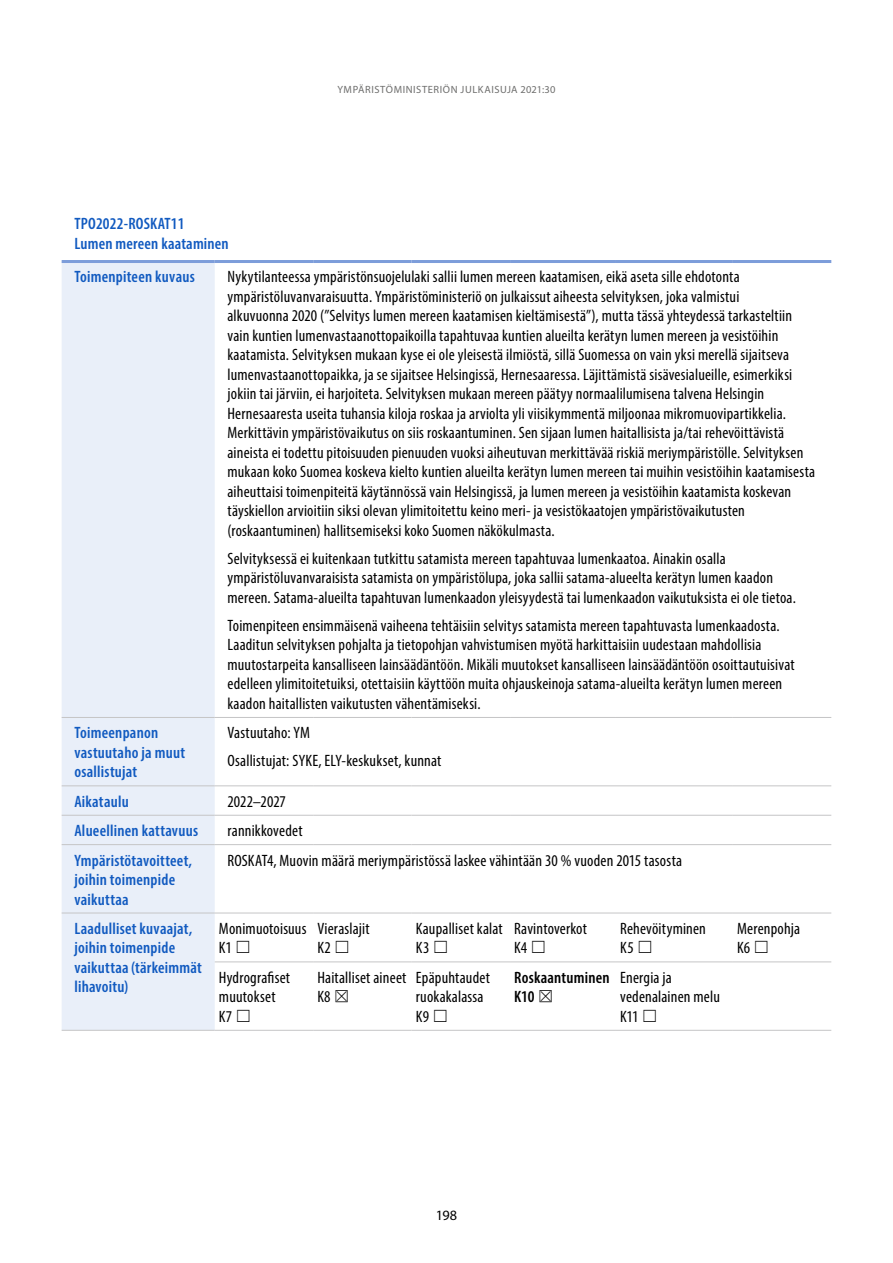
<style>
.page{position:relative;width:893px;height:1263px;background:#fff}
.page>*{position:absolute;margin:0;border:0;box-sizing:border-box;transform-origin:0 0}
._05_Taulu_perus_vas{font:condensed 16.5px/19.5px "Myriad Pro";letter-spacing:.01em;color:#000}
._05_Taulu_lihava_vas{font:600 condensed 16.5px/19.5px "Myriad Pro";letter-spacing:.015em;color:#115ac0}
._05_Taulu_sarakeotsi{font:600 condensed 16.5px "Myriad Pro";letter-spacing:.01em;color:#115ac0}
._05_Taulu_perus_vas-2{font:600 condensed 16.5px/19.5px "Myriad Pro";letter-spacing:.015em;color:#000}
.t1{font:14.25px "Myriad Pro";color:#000}
.t2{font:10.5px "Myriad Pro";letter-spacing:.025em;color:#6e6e6d}
.s1{font-family:"MS Gothic";font-stretch:normal}
.s2{font-family:"MS Gothic";font-weight:400;font-stretch:normal}
</style>
<div class="page">
<div style="left:62px;top:263px;width:153px;height:767px;background:#e9eff9"></div>
<hr style="left:62px;top:717px;width:153px;height:1px;background:#c5c5c6">
<hr style="left:215px;top:717px;width:98px;height:1px;background:#c5c5c6">
<hr style="left:313px;top:717px;width:99px;height:1px;background:#c5c5c6">
<hr style="left:412px;top:717px;width:98px;height:1px;background:#c5c5c6">
<hr style="left:510px;top:717px;width:106px;height:1px;background:#c5c5c6">
<hr style="left:616px;top:717px;width:117px;height:1px;background:#c5c5c6">
<hr style="left:733px;top:717px;width:98px;height:1px;background:#c5c5c6">
<hr style="left:62px;top:785px;width:153px;height:1px;background:#c5c5c6">
<hr style="left:215px;top:785px;width:98px;height:1px;background:#c5c5c6">
<hr style="left:313px;top:785px;width:99px;height:1px;background:#c5c5c6">
<hr style="left:412px;top:785px;width:98px;height:1px;background:#c5c5c6">
<hr style="left:510px;top:785px;width:106px;height:1px;background:#c5c5c6">
<hr style="left:616px;top:785px;width:117px;height:1px;background:#c5c5c6">
<hr style="left:733px;top:785px;width:98px;height:1px;background:#c5c5c6">
<hr style="left:62px;top:815px;width:153px;height:1px;background:#c5c5c6">
<hr style="left:215px;top:815px;width:98px;height:1px;background:#c5c5c6">
<hr style="left:313px;top:815px;width:99px;height:1px;background:#c5c5c6">
<hr style="left:412px;top:815px;width:98px;height:1px;background:#c5c5c6">
<hr style="left:510px;top:815px;width:106px;height:1px;background:#c5c5c6">
<hr style="left:616px;top:815px;width:117px;height:1px;background:#c5c5c6">
<hr style="left:733px;top:815px;width:98px;height:1px;background:#c5c5c6">
<hr style="left:62px;top:844px;width:153px;height:1px;background:#c5c5c6">
<hr style="left:215px;top:844px;width:98px;height:1px;background:#c5c5c6">
<hr style="left:313px;top:844px;width:99px;height:1px;background:#c5c5c6">
<hr style="left:412px;top:844px;width:98px;height:1px;background:#c5c5c6">
<hr style="left:510px;top:844px;width:106px;height:1px;background:#c5c5c6">
<hr style="left:616px;top:844px;width:117px;height:1px;background:#c5c5c6">
<hr style="left:733px;top:844px;width:98px;height:1px;background:#c5c5c6">
<hr style="left:215px;top:913px;width:98px;height:1px;background:#c5c5c6">
<hr style="left:313px;top:913px;width:99px;height:1px;background:#c5c5c6">
<hr style="left:412px;top:913px;width:98px;height:1px;background:#c5c5c6">
<hr style="left:510px;top:913px;width:106px;height:1px;background:#c5c5c6">
<hr style="left:616px;top:913px;width:117px;height:1px;background:#c5c5c6">
<hr style="left:733px;top:913px;width:98px;height:1px;background:#c5c5c6">
<hr style="left:215px;top:961px;width:98px;height:1px;background:#c5c5c6">
<hr style="left:313px;top:961px;width:99px;height:1px;background:#c5c5c6">
<hr style="left:412px;top:961px;width:98px;height:1px;background:#c5c5c6">
<hr style="left:510px;top:961px;width:106px;height:1px;background:#c5c5c6">
<hr style="left:616px;top:961px;width:117px;height:1px;background:#c5c5c6">
<hr style="left:733px;top:961px;width:98px;height:1px;background:#c5c5c6">
<hr style="left:215px;top:1030px;width:98px;height:1px;background:#c5c5c6">
<hr style="left:313px;top:1030px;width:99px;height:1px;background:#c5c5c6">
<hr style="left:412px;top:1030px;width:98px;height:1px;background:#c5c5c6">
<hr style="left:510px;top:1030px;width:106px;height:1px;background:#c5c5c6">
<hr style="left:616px;top:1030px;width:117px;height:1px;background:#c5c5c6">
<hr style="left:733px;top:1030px;width:98px;height:1px;background:#c5c5c6">
<hr style="left:62px;top:260px;width:153px;height:3px;background:#7d9dda">
<hr style="left:215px;top:260px;width:98px;height:3px;background:#7d9dda">
<hr style="left:313px;top:260px;width:99px;height:3px;background:#7d9dda">
<hr style="left:412px;top:260px;width:98px;height:3px;background:#7d9dda">
<hr style="left:510px;top:260px;width:106px;height:3px;background:#7d9dda">
<hr style="left:616px;top:260px;width:117px;height:3px;background:#7d9dda">
<hr style="left:733px;top:260px;width:98px;height:3px;background:#7d9dda">
<hr style="left:62px;top:913px;width:153px;height:1px;background:#c5c5c6">
<hr style="left:62px;top:1030px;width:153px;height:1px;background:#c5c5c6">
<p class="t2" style="left:337px;top:83px;width:35px">YMPÄRISTÖMINISTERIÖN</p>
<p class="t2" style="left:461px;top:83px;width:7px">JULKAISUJA</p>
<p class="t2" style="left:520px;top:83px;width:37px">2021:30</p>
<p class="_05_Taulu_sarakeotsi" style="left:74px;top:214px;width:112px">TPO2022-ROSKAT11</p>
<p class="_05_Taulu_sarakeotsi" style="left:74px;top:233px;width:156px">Lumen mereen kaataminen</p>
<p class="_05_Taulu_lihava_vas" style="left:74px;top:267px;width:122px">Toimenpiteen kuvaus</p>
<p class="_05_Taulu_perus_vas" style="left:227px;top:267px;width:589px">Nykytilanteessa ympäristönsuojelulaki sallii lumen mereen kaatamisen, eikä aseta sille ehdotonta ympäristöluvanvaraisuutta. Ympäristöministeriö on julkaissut aiheesta selvityksen, joka valmistui<br>alkuvuonna 2020 (”Selvitys lumen mereen kaatamisen kieltämisestä”), mutta tässä yhteydessä tarkasteltiin vain kuntien lumenvastaanottopaikoilla tapahtuvaa kuntien alueilta kerätyn lumen mereen ja vesistöihin kaatamista. Selvityksen mukaan kyse ei ole yleisestä ilmiöstä, sillä Suomessa on vain yksi merellä sijaitseva lumenvastaanottopaikka, ja se sijaitsee Helsingissä, Hernesaaressa. Läjittämistä sisävesialueille, esimerkiksi jokiin tai järviin, ei harjoiteta. Selvityksen mukaan mereen päätyy normaalilumisena talvena Helsingin Hernesaaresta useita tuhansia kiloja roskaa ja arviolta yli viisikymmentä miljoonaa mikromuovipartikkelia.<br>Merkittävin ympäristövaikutus on siis roskaantuminen. Sen sijaan lumen haitallisista ja/tai rehevöittävistä aineista ei todettu pitoisuuden pienuuden vuoksi aiheutuvan merkittävää riskiä meriympäristölle. Selvityksen mukaan koko Suomea koskeva kielto kuntien alueilta kerätyn lumen mereen tai muihin vesistöihin kaatamisesta aiheuttaisi toimenpiteitä käytännössä vain Helsingissä, ja lumen mereen ja vesistöihin kaatamista koskevan täyskiellon arvioitiin siksi olevan ylimitoitettu keino meri- ja vesistökaatojen ympäristövaikutusten (roskaantuminen) hallitsemiseksi koko Suomen näkökulmasta.</p>
<p class="_05_Taulu_perus_vas" style="left:227px;top:548px;width:570px">Selvityksessä ei kuitenkaan tutkittu satamista mereen tapahtuvaa lumenkaatoa. Ainakin osalla ympäristöluvanvaraisista satamista on ympäristölupa, joka sallii satama-alueelta kerätyn lumen kaadon mereen. Satama-alueilta tapahtuvan lumenkaadon yleisyydestä tai lumenkaadon vaikutuksista ei ole tietoa.</p>
<p class="_05_Taulu_perus_vas" style="left:227px;top:615px;width:569px">Toimenpiteen ensimmäisenä vaiheena tehtäisiin selvitys satamista mereen tapahtuvasta lumenkaadosta.<br>Laaditun selvityksen pohjalta ja tietopohjan vahvistumisen myötä harkittaisiin uudestaan mahdollisia muutostarpeita kansalliseen lainsäädäntöön. Mikäli muutokset kansalliseen lainsäädäntöön osoittautuisivat edelleen ylimitoitetuiksi, otettaisiin käyttöön muita ohjauskeinoja satama-alueilta kerätyn lumen mereen kaadon haitallisten vaikutusten vähentämiseksi.</p>
<p class="_05_Taulu_lihava_vas" style="left:74px;top:723px;width:112px">Toimeenpanon vastuutaho ja muut osallistujat</p>
<p class="_05_Taulu_perus_vas" style="left:227px;top:723px;width:84px">Vastuutaho: YM</p>
<p class="_05_Taulu_perus_vas" style="left:227px;top:751px;width:215px">Osallistujat: SYKE, ELY-keskukset, kunnat</p>
<p class="_05_Taulu_lihava_vas" style="left:74px;top:791px;width:56px">Aikataulu</p>
<p class="_05_Taulu_perus_vas" style="left:227px;top:791px;width:60px">2022–2027</p>
<p class="_05_Taulu_lihava_vas" style="left:74px;top:821px;width:125px">Alueellinen kattavuus</p>
<p class="_05_Taulu_perus_vas" style="left:227px;top:821px;width:77px">rannikkovedet</p>
<p class="_05_Taulu_lihava_vas" style="left:74px;top:850px;width:119px">Ympäristötavoitteet, joihin toimenpide vaikuttaa</p>
<p class="_05_Taulu_perus_vas" style="left:227px;top:850px;width:456px">ROSKAT4, Muovin määrä meriympäristössä laskee vähintään 30 % vuoden 2015 tasosta</p>
<p class="_05_Taulu_lihava_vas" style="left:74px;top:918px;width:129px">Laadulliset kuvaajat, joihin toimenpide vaikuttaa (tärkeimmät lihavoitu)</p>
<p class="_05_Taulu_perus_vas" style="left:219px;top:918px;width:89px">Monimuotoisuus<br>K1 <span class="s1">☐</span></p>
<p class="_05_Taulu_perus_vas" style="left:317px;top:918px;width:54px">Vieraslajit<br>K2 <span class="s1">☐</span></p>
<p class="_05_Taulu_perus_vas" style="left:416px;top:918px;width:88px">Kaupalliset kalat<br>K3 <span class="s1">☐</span></p>
<p class="_05_Taulu_perus_vas" style="left:514px;top:918px;width:74px">Ravintoverkot<br>K4 <span class="s1">☐</span></p>
<p class="_05_Taulu_perus_vas" style="left:620px;top:918px;width:87px">Rehevöityminen<br>K5 <span class="s1">☐</span></p>
<p class="_05_Taulu_perus_vas" style="left:737px;top:918px;width:64px">Merenpohja<br>K6 <span class="s1">☐</span></p>
<p class="_05_Taulu_perus_vas" style="left:219px;top:967px;width:73px">Hydrografiset muutokset<br>K7 <span class="s1">☐</span></p>
<p class="_05_Taulu_perus_vas" style="left:317px;top:967px;width:91px">Haitalliset aineet<br>K8 <span class="s1">☒</span></p>
<p class="_05_Taulu_perus_vas" style="left:416px;top:967px;width:76px">Epäpuhtaudet ruokakalassa<br>K9 <span class="s1">☐</span></p>
<p class="_05_Taulu_perus_vas-2" style="left:514px;top:967px;width:97px">Roskaantuminen<br>K10 <span class="s2">☒</span></p>
<p class="_05_Taulu_perus_vas" style="left:620px;top:967px;width:101px">Energia ja vedenalainen melu<br>K11 <span class="s1">☐</span></p>
<p class="t1" style="left:436px;top:1206px;width:23px">198</p>
</div>
